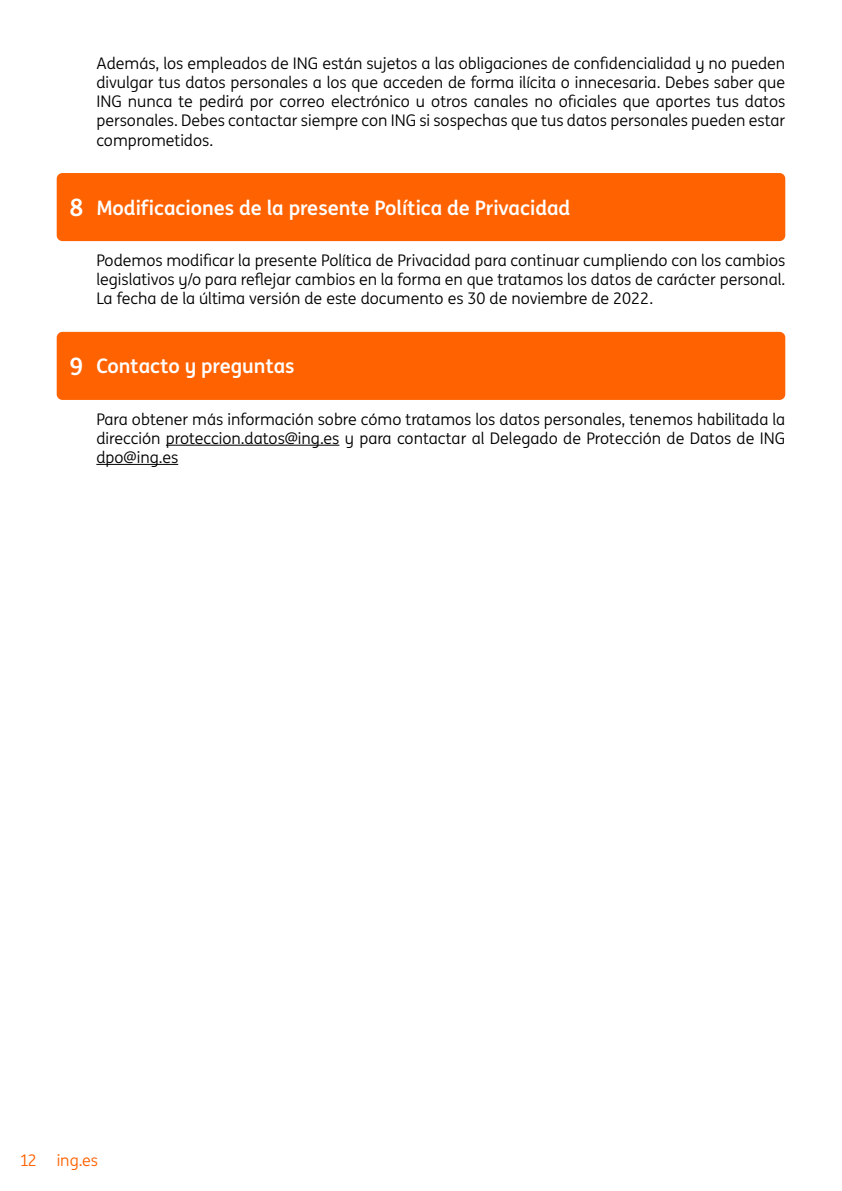
<style>
.page{position:relative;width:842px;height:1191px;background:#fff}
.page>*{position:absolute;margin:0;border:0;box-sizing:border-box;transform-origin:0 0}
.t1{font:700 20px "ING Me";color:#fff}
.t2{font:16px/19.2px "ING Me";color:#000;text-align:justify}
.t3{font:16px "ING Me";color:#ff6200}
.s1{font-size:24px}
</style>
<div class="page">
<hr style="left:166px;top:445px;width:173px;height:1px;background:#000">
<hr style="left:96px;top:464px;width:82px;height:1px;background:#000">
<div style="left:57px;top:173px;width:728px;height:68px;background:#ff6200;border-radius:6px"></div>
<div style="left:57px;top:332px;width:728px;height:68px;background:#ff6200;border-radius:6px"></div>
<p class="t2" style="left:96px;top:53px;width:690px">Además, los empleados de ING están sujetos a las obligaciones de confidencialidad y no pueden divulgar tus datos personales a los que acceden de forma ilícita o innecesaria. Debes saber que ING nunca te pedirá por correo electrónico u otros canales no oficiales que aportes tus datos personales. Debes contactar siempre con ING si sospechas que tus datos personales pueden estar comprometidos.</p>
<p class="t1" style="left:70px;top:191px;width:502px"><span class="s1">8</span> Modificaciones de la presente Política de Privacidad</p>
<p class="t2" style="left:96px;top:250px;width:690px">Podemos modificar la presente Política de Privacidad para continuar cumpliendo con los cambios legislativos y/o para reflejar cambios en la forma en que tratamos los datos de carácter personal.<br>La fecha de la última versión de este documento es 30 de noviembre de 2022.</p>
<p class="t1" style="left:70px;top:350px;width:227px"><span class="s1">9</span> Contacto y preguntas</p>
<p class="t2" style="left:96px;top:409px;width:690px">Para obtener más información sobre cómo tratamos los datos personales, tenemos habilitada la dirección proteccion.datos@ing.es y para contactar al Delegado de Protección de Datos de ING dpo@ing.es</p>
<p class="t3" style="left:20px;top:1148px;width:80px">12 ing.es</p>
</div>
